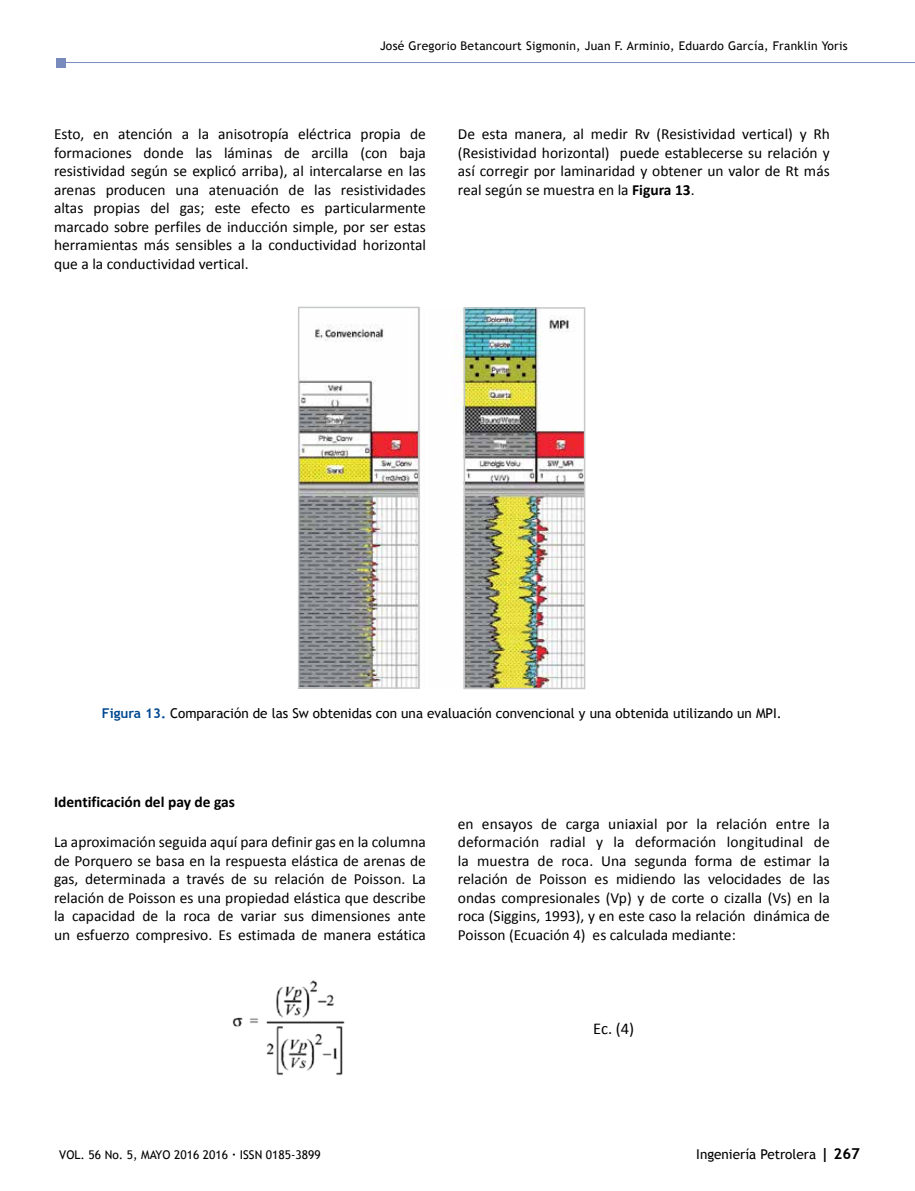
<style>
.page{position:relative;width:915px;height:1191px;background:#fff}
.page>*{position:absolute;margin:0;border:0;box-sizing:border-box;transform-origin:0 0}
.t1{font:16.5px "Calibri";color:#000}
.t2{font:15.45px/18.6px "Calibri";color:#000;text-align:justify}
.t3{font:700 15.45px "Calibri";color:#000}
.t4{font:13.5px "Trebuchet MS";color:#000}
.t5{font:12px "Trebuchet MS";letter-spacing:.02em;color:#000}
.t6{font:12px "Trebuchet MS";color:#000}
.s1{font-weight:700}
.s2{font-weight:700;color:#004990}
.s3{font-weight:700;font-size:15px}
</style>
<div class="page">
<hr style="left:61px;top:62px;width:853px;height:1px;background:#788bbc">
<div style="left:56px;top:58px;width:10px;height:9px;background:#788bbc"></div>
<img style="left:301px;top:307px;width:281px;height:381px">
<img style="left:232px;top:980px;width:113px;height:96px">
<div style="left:298px;top:307px;width:121px;height:381px;border:2px solid #c6c8ca"></div>
<div style="left:463px;top:307px;width:122px;height:382px;border:2px solid #c6c8ca"></div>
<p class="t5" style="left:380px;top:38px;width:469px">José Gregorio Betancourt Sigmonin, Juan F. Arminio, Eduardo García, Franklin Yoris</p>
<p class="t2" style="left:54px;top:125px;width:373px">Esto, en atención a la anisotropía eléctrica propia de formaciones donde las láminas de arcilla (con baja resistividad según se explicó arriba), al intercalarse en las arenas producen una atenuación de las resistividades altas propias del gas; este efecto es particularmente marcado sobre perfiles de inducción simple, por ser estas herramientas más sensibles a la conductividad horizontal que a la conductividad vertical.</p>
<p class="t2" style="left:458px;top:125px;width:373px">De esta manera, al medir Rv (Resistividad vertical) y Rh (Resistividad horizontal) puede establecerse su relación y así corregir por laminaridad y obtener un valor de Rt más real según se muestra en la <span class="s1">Figura 13</span>.</p>
<p class="t4" style="left:102px;top:705px;width:681px"><span class="s2">Figura 13.</span> Comparación de las Sw obtenidas con una evaluación convencional y una obtenida utilizando un MPI.</p>
<p class="t3" style="left:54px;top:792px;width:182px">Identificación del pay de gas</p>
<p class="t2" style="left:54px;top:833px;width:373px">La aproximación seguida aquí para definir gas en la columna de Porquero se basa en la respuesta elástica de arenas de gas, determinada a través de su relación de Poisson. La relación de Poisson es una propiedad elástica que describe la capacidad de la roca de variar sus dimensiones ante un esfuerzo compresivo. Es estimada de manera estática</p>
<p class="t2" style="left:458px;top:814px;width:373px">en ensayos de carga uniaxial por la relación entre la deformación radial y la deformación longitudinal de la muestra de roca. Una segunda forma de estimar la relación de Poisson es midiendo las velocidades de las ondas compresionales (Vp) y de corte o cizalla (Vs) en la roca (Siggins, 1993), y en este caso la relación dinámica de Poisson (Ecuación 4) es calculada mediante:</p>
<p class="t1" style="left:593px;top:1018px;width:43px">Ec. (4)</p>
<p class="t6" style="left:59px;top:1147px;width:263px">VOL. 56 No. 5, MAYO 2016 2016 <span class="s1">·</span> ISSN 0185-3899</p>
<p class="t4" style="left:696px;top:1146px;width:165px">Ingeniería Petrolera <span class="s3">| 267</span></p>
</div>
